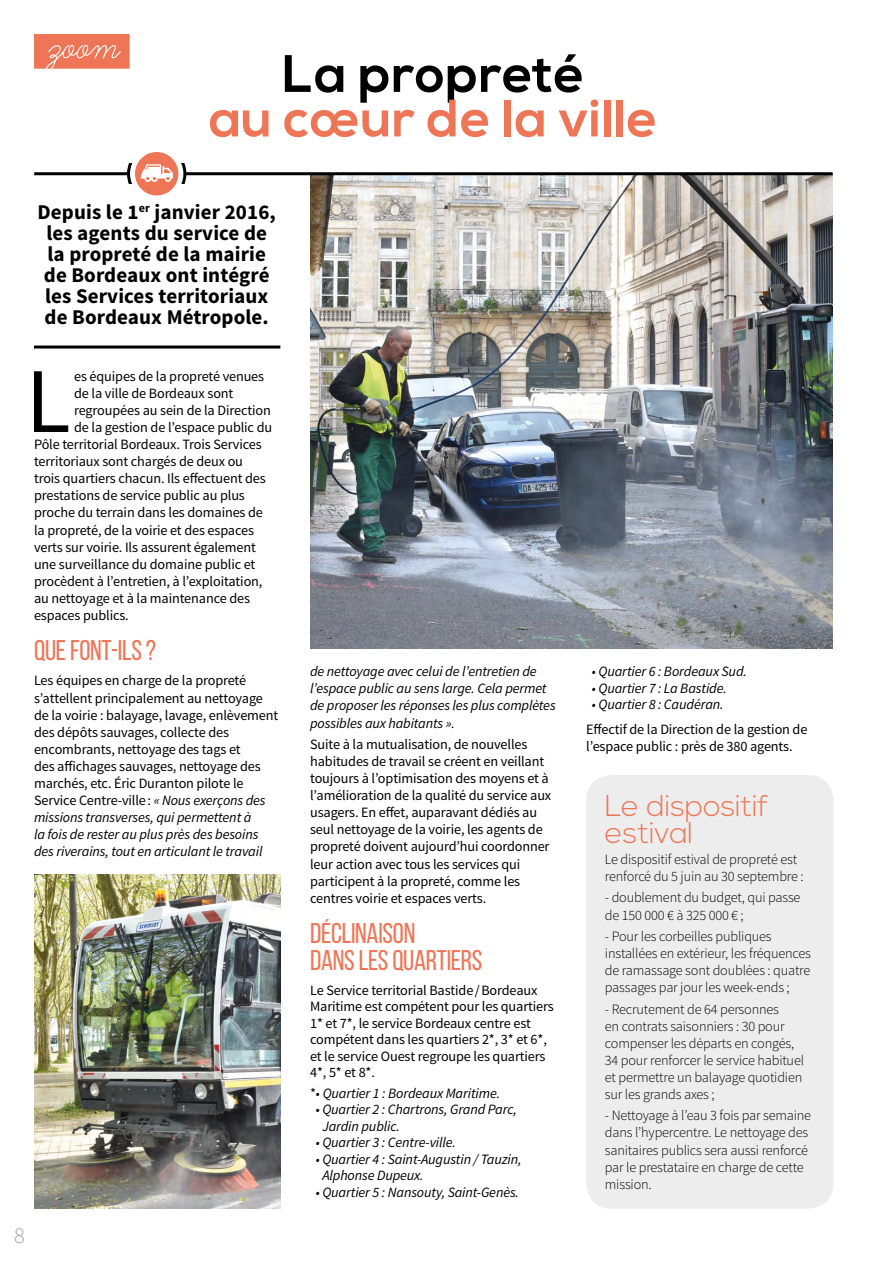
<style>
.page{position:relative;width:893px;height:1263px;background:#fff}
.page>*{position:absolute;margin:0;border:0;box-sizing:border-box;transform-origin:0 0}
.t1{font:92.4px "Source Sans Pro";color:#000}
.t2{font:700 52.5px "Nexa";letter-spacing:.01em;color:#ee7656}
.t3{font:700 52.5px "Nexa";letter-spacing:.01em;color:#000}
.t4{font:300 30px/27px "Nexa";letter-spacing:-.01em;color:#ee7656}
.t5{font:28.5px/27px "Bebas Neue";letter-spacing:-.01em;color:#ee7656}
.t6{font:200 22.5px "Source Sans Pro";color:#b3b2b2}
.t7{font:700 21px/21px "Source Sans Pro";letter-spacing:.005em;color:#000;text-align:center}
.t8{font:14.25px/17.1px "Source Sans Pro";letter-spacing:-.01em;color:#000}
.t9{font:300 14.25px/17.1px "Source Sans Pro";letter-spacing:-.01em;color:#000}
.t10{font:italic 14.25px/17.1px "Source Sans Pro";letter-spacing:-.01em;color:#000}
.s1{font-style:italic}
.s2{font-style:normal}
.s3{font-size:13.5px}
.s4{font-style:italic;font-size:13.5px}
</style>
<div class="page">
<img style="left:34px;top:875px;width:247px;height:334px">
<svg style="left:34px;top:34px;width:96px;height:35px;background:#ef8265"></svg>
<img style="left:310px;top:175px;width:523px;height:473px">
<hr style="left:34px;top:172px;width:96px;height:3px;background:#000">
<hr style="left:185px;top:172px;width:648px;height:3px;background:#000">
<div style="left:135px;top:152px;width:43px;height:43px;background:#ee7656;border-radius:50%"></div>
<hr style="left:34px;top:345px;width:246px;height:3px;background:#000">
<div style="left:586px;top:775px;width:247px;height:434px;background:#ededed;border-radius:26px"></div>
<svg style="left:127px;top:164px;width:59px;height:20px"></svg>
<h2 class="t3" style="left:282px;top:43px;width:304px">La propreté</h2>
<h2 class="t2" style="left:209px;top:88px;width:450px">au cœur de la ville</h2>
<h3 class="t7" style="left:38px;top:202px;width:240px">Depuis le 1<sup>er</sup> janvier 2016, les agents du service de la propreté de la mairie de Bordeaux ont intégré les Services territoriaux de Bordeaux Métropole.</h3>
<h1 class="t1" style="left:26px;top:344px;width:46px">L</h1>
<p class="t8" style="left:74px;top:368px;width:192px">es équipes de la propreté venues</p>
<p class="t8" style="left:74px;top:385px;width:161px">de la ville de Bordeaux sont</p>
<p class="t8" style="left:74px;top:402px;width:198px">regroupées au sein de la Direction</p>
<p class="t8" style="left:74px;top:419px;width:200px">de la gestion de l’espace public du</p>
<p class="t8" style="left:34px;top:436px;width:229px">Pôle territorial Bordeaux. Trois Services</p>
<p class="t8" style="left:34px;top:453px;width:211px">territoriaux sont chargés de deux ou</p>
<p class="t8" style="left:34px;top:470px;width:233px">trois quartiers chacun. Ils effectuent des</p>
<p class="t8" style="left:34px;top:487px;width:212px">prestations de service public au plus</p>
<p class="t8" style="left:34px;top:504px;width:230px">proche du terrain dans les domaines de</p>
<p class="t8" style="left:34px;top:521px;width:221px">la propreté, de la voirie et des espaces</p>
<p class="t8" style="left:34px;top:539px;width:223px">verts sur voirie. Ils assurent également</p>
<p class="t8" style="left:34px;top:556px;width:223px">une surveillance du domaine public et</p>
<p class="t8" style="left:34px;top:573px;width:230px">procèdent à l’entretien, à l’exploitation,</p>
<p class="t8" style="left:34px;top:590px;width:218px">au nettoyage et à la maintenance des</p>
<p class="t8" style="left:34px;top:607px;width:96px">espaces publics.</p>
<h3 class="t5" style="left:34px;top:636px;width:124px">QUE FONT-ILS ?</h3>
<p class="t8" style="left:34px;top:672px;width:246px">Les équipes en charge de la propreté s’attellent principalement au nettoyage de la voirie : balayage, lavage, enlèvement des dépôts sauvages, collecte des encombrants, nettoyage des tags et<br>des affichages sauvages, nettoyage des marchés, etc. Éric Duranton pilote le Service Centre-ville: <span class="s1">« Nous exerçons des missions transverses, qui permettent à<br>la fois de rester au plus près des besoins des riverains, tout en articulant le travail</span></p>
<p class="t10" style="left:310px;top:663px;width:247px">de nettoyage avec celui de l’entretien de l’espace public au sens large. Cela permet de proposer les réponses les plus complètes possibles aux habitants ».</p>
<p class="t8" style="left:310px;top:736px;width:243px">Suite à la mutualisation, de nouvelles habitudes de travail se créent en veillant toujours à l’optimisation des moyens et à l’amélioration de la qualité du service aux usagers. En effet, auparavant dédiés au seul nettoyage de la voirie, les agents de propreté doivent aujourd’hui coordonner leur action avec tous les services qui participent à la propreté, comme les centres voirie et espaces verts.</p>
<h3 class="t5" style="left:310px;top:919px;width:174px">DÉCLINAISON<br>DANS LES QUARTIERS</h3>
<p class="t8" style="left:310px;top:982px;width:245px;line-height:16.5px">Le Service territorial Bastide/Bordeaux Maritime est compétent pour les quartiers 1* et 7*, le service Bordeaux centre est compétent dans les quartiers 2*, 3* et 6*, et le service Ouest regroupe les quartiers 4*, 5* et 8*.</p>
<p class="t10" style="left:310px;top:1084px;width:192px"><span class="s2">*</span><span class="s3">•</span> Quartier 1 : Bordeaux Maritime.</p>
<p class="t10" style="left:322px;top:1101px;width:196px;line-height:16.5px;text-indent:-7px"><span class="s3">•</span> Quartier 2 : Chartrons, Grand Parc,<br>Jardin public.</p>
<p class="t10" style="left:316px;top:1134px;width:142px"><span class="s3">•</span> Quartier 3 : Centre-ville.</p>
<p class="t10" style="left:322px;top:1151px;width:201px;line-height:16.5px;text-indent:-7px"><span class="s3">•</span> Quartier 4 : Saint-Augustin / Tauzin,<br>Alphonse Dupeux.</p>
<p class="t10" style="left:316px;top:1183px;width:205px"><span class="s3">•</span> Quartier 5 : Nansouty, Saint-Genès.</p>
<h3 class="t6" style="left:14px;top:1222px;width:12px">8</h3>
<p class="t10" style="left:592px;top:663px;width:157px"><span class="s3">•</span> Quartier 6 : Bordeaux Sud.</p>
<p class="t10" style="left:592px;top:679px;width:137px"><span class="s3">•</span> Quartier 7 : La Bastide.</p>
<p class="t8" style="left:586px;top:692px;width:223px;line-height:25px;text-indent:6px"><span class="s4">•</span> <span class="s1">Quartier 8 : Caudéran.<br></span>Effectif de la Direction de la gestion de</p>
<p class="t8" style="left:586px;top:738px;width:208px">l’espace public : près de 380 agents.</p>
<h3 class="t4" style="left:605px;top:793px;width:165px">Le dispositif estival</h3>
<p class="t9" style="left:605px;top:851px;width:200px">Le dispositif estival de propreté est renforcé du 5 juin au 30 septembre :</p>
<p class="t9" style="left:605px;top:889px;width:197px">- doublement du budget, qui passe de 150 000 € à 325 000 € ;</p>
<p class="t9" style="left:605px;top:928px;width:208px">- Pour les corbeilles publiques installées en extérieur, les fréquences de ramassage sont doublées : quatre passages par jour les week-ends ;</p>
<p class="t9" style="left:605px;top:1000px;width:201px">- Recrutement de 64 personnes<br>en contrats saisonniers : 30 pour compenser les départs en congés,<br>34 pour renforcer le service habituel et permettre un balayage quotidien sur les grands axes ;</p>
<p class="t9" style="left:605px;top:1107px;width:208px">- Nettoyage à l’eau 3 fois par semaine dans l’hypercentre. Le nettoyage des sanitaires publics sera aussi renforcé par le prestataire en charge de cette mission.</p>
</div>
